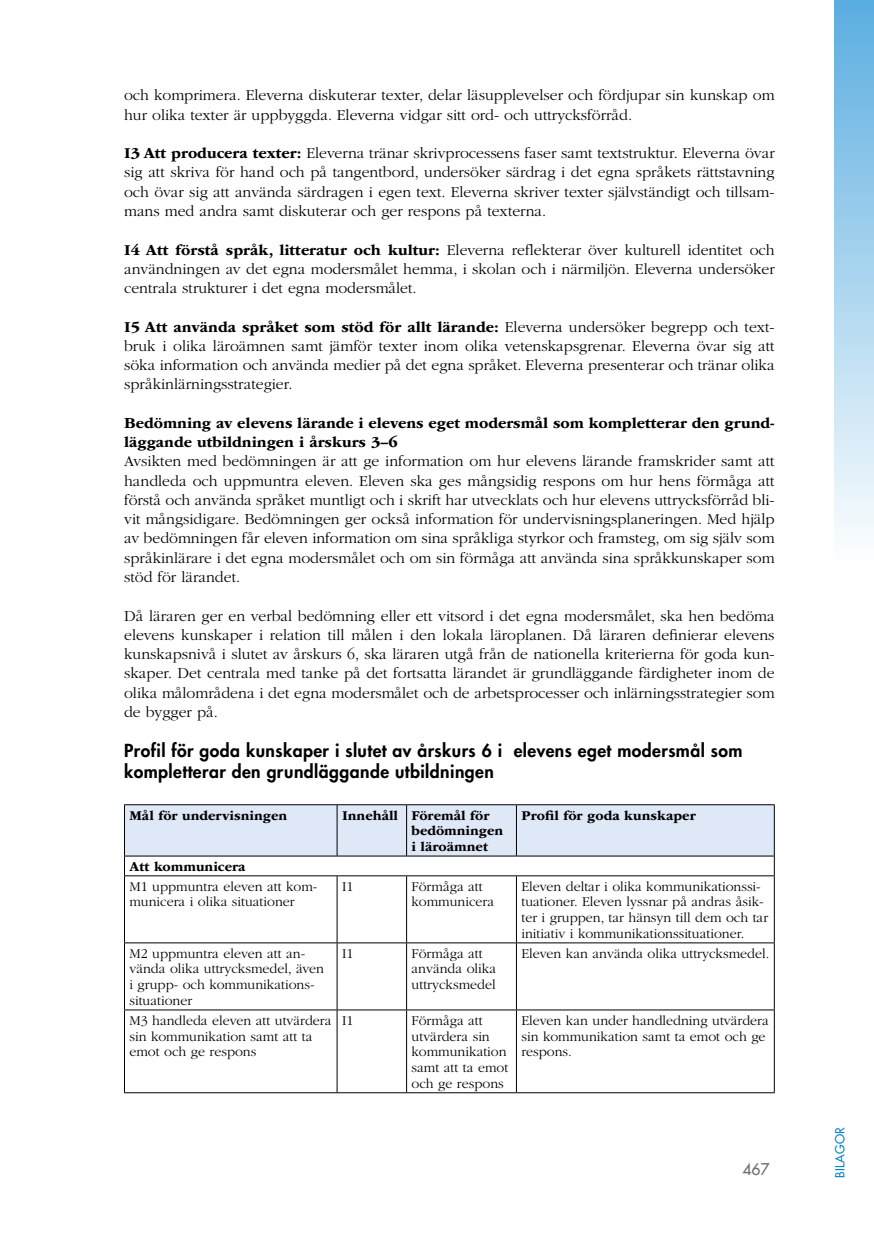
<style>
.page{position:relative;width:874px;height:1241px;background:#fff}
.page>*{position:absolute;margin:0;border:0;box-sizing:border-box;transform-origin:0 0}
.Kuvateksti{font:800 17.5px/21px "Futura Std";letter-spacing:.025em;color:#000}
.Leipis__ruotsi{font:300 15.75px/19.2px "ITC Garamond Std";color:#000;text-align:justify}
.Leipis_bold_ruotsi{font:700 15.75px/19.2px "ITC Garamond Std";color:#000}
.t1{font:500 15.75px "Futura Std";color:#706f6f}
.taulukko__ruotsi{font:300 14px/15.8px "ITC Garamond Std";color:#000}
.taulukkopl_ruotsi{font:700 14px/15.8px "ITC Garamond Std";color:#000}
.t2{font:500 12.25px "Futura Std";letter-spacing:.025em;color:#0086c9}
.s1{font-weight:700}
</style>
<div class="page">
<div style="left:833px;top:0;width:40px;height:572px;background:linear-gradient(to bottom,#5aade0,#fff)"></div>
<svg style="left:124px;top:804px;width:650px;height:71px"></svg>
<hr style="left:124px;top:875px;width:213px;height:1px;background:#000">
<hr style="left:124px;top:876px;width:1px;height:66px;background:#000">
<hr style="left:337px;top:875px;width:69px;height:1px;background:#000">
<hr style="left:336px;top:876px;width:1px;height:66px;background:#000">
<hr style="left:406px;top:875px;width:110px;height:1px;background:#000">
<hr style="left:406px;top:876px;width:1px;height:66px;background:#000">
<hr style="left:516px;top:875px;width:258px;height:1px;background:#000">
<hr style="left:516px;top:876px;width:1px;height:66px;background:#000">
<hr style="left:773px;top:876px;width:1px;height:66px;background:#000">
<hr style="left:124px;top:942px;width:213px;height:1px;background:#000">
<hr style="left:124px;top:943px;width:1px;height:66px;background:#000">
<hr style="left:337px;top:942px;width:69px;height:1px;background:#000">
<hr style="left:336px;top:943px;width:1px;height:66px;background:#000">
<hr style="left:406px;top:942px;width:110px;height:1px;background:#000">
<hr style="left:406px;top:943px;width:1px;height:66px;background:#000">
<hr style="left:516px;top:942px;width:258px;height:1px;background:#000">
<hr style="left:516px;top:943px;width:1px;height:66px;background:#000">
<hr style="left:773px;top:943px;width:1px;height:66px;background:#000">
<hr style="left:124px;top:1009px;width:213px;height:1px;background:#000">
<hr style="left:124px;top:1010px;width:1px;height:82px;background:#000">
<hr style="left:337px;top:1009px;width:69px;height:1px;background:#000">
<hr style="left:336px;top:1010px;width:1px;height:82px;background:#000">
<hr style="left:406px;top:1009px;width:110px;height:1px;background:#000">
<hr style="left:406px;top:1010px;width:1px;height:82px;background:#000">
<hr style="left:516px;top:1009px;width:258px;height:1px;background:#000">
<hr style="left:516px;top:1010px;width:1px;height:82px;background:#000">
<hr style="left:773px;top:1010px;width:1px;height:82px;background:#000">
<hr style="left:124px;top:1092px;width:213px;height:1px;background:#000">
<hr style="left:337px;top:1092px;width:69px;height:1px;background:#000">
<hr style="left:406px;top:1092px;width:110px;height:1px;background:#000">
<hr style="left:516px;top:1092px;width:258px;height:1px;background:#000">
<p class="Leipis__ruotsi" style="left:124px;top:86px;width:651px">och komprimera. Eleverna diskuterar texter, delar läsupplevelser och fördjupar sin kunskap om hur olika texter är uppbyggda. Eleverna vidgar sitt ord- och uttrycksförråd.</p>
<p class="Leipis__ruotsi" style="left:124px;top:144px;width:651px"><span class="s1">I3 Att producera texter:</span> Eleverna tränar skrivprocessens faser samt textstruktur. Eleverna övar sig att skriva för hand och på tangentbord, undersöker särdrag i det egna språkets rättstavning och övar sig att använda särdragen i egen text. Eleverna skriver texter självständigt och tillsam&shy;mans med andra samt diskuterar och ger respons på texterna.</p>
<p class="Leipis__ruotsi" style="left:124px;top:240px;width:651px"><span class="s1">I4 Att förstå språk, litteratur och kultur:</span> Eleverna reflekterar över kulturell identitet och användningen av det egna modersmålet hemma, i skolan och i närmiljön. Eleverna undersöker centrala strukturer i det egna modersmålet.</p>
<p class="Leipis__ruotsi" style="left:124px;top:317px;width:651px"><span class="s1">I5 Att använda språket som stöd för allt lärande:</span> Eleverna undersöker begrepp och text&shy;bruk i olika läroämnen samt jämför texter inom olika vetenskapsgrenar. Eleverna övar sig att söka information och använda medier på det egna språket. Eleverna presenterar och tränar olika språkinlärningsstrategier.</p>
<p class="Leipis_bold_ruotsi" style="left:124px;top:413px;width:651px">Bedömning av elevens lärande i elevens eget modersmål som kompletterar den grund&shy;läggande utbildningen i årskurs 3–6</p>
<p class="Leipis__ruotsi" style="left:124px;top:452px;width:651px">Avsikten med bedömningen är att ge information om hur elevens lärande framskrider samt att handleda och uppmuntra eleven. Eleven ska ges mångsidig respons om hur hens förmåga att förstå och använda språket muntligt och i skrift har utvecklats och hur elevens uttrycksförråd bli&shy;vit mångsidigare. Bedömningen ger också information för undervisningsplaneringen. Med hjälp av bedömningen får eleven information om sina språkliga styrkor och framsteg, om sig själv som språkinlärare i det egna modersmålet och om sin förmåga att använda sina språkkunskaper som stöd för lärandet.</p>
<p class="Leipis__ruotsi" style="left:124px;top:606px;width:651px">Då läraren ger en verbal bedömning eller ett vitsord i det egna modersmålet, ska hen bedöma elevens kunskaper i relation till målen i den lokala läroplanen. Då läraren definierar elevens kunskapsnivå i slutet av årskurs 6, ska läraren utgå från de nationella kriterierna för goda kun&shy;skaper. Det centrala med tanke på det fortsatta lärandet är grundläggande färdigheter inom de olika målområdena i det egna modersmålet och de arbetsprocesser och inlärningsstrategier som de bygger på.</p>
<p class="Kuvateksti" style="left:124px;top:740px;width:619px">Profil för goda kunskaper i slutet av årskurs 6 i elevens eget modersmål som kompletterar den grundläggande utbildningen</p>
<p class="taulukkopl_ruotsi" style="left:129px;top:807px;width:159px">Mål för undervisningen</p>
<p class="taulukkopl_ruotsi" style="left:342px;top:807px;width:57px">Innehåll</p>
<p class="taulukkopl_ruotsi" style="left:411px;top:807px;width:93px">Föremål för bedömningen i läroämnet</p>
<p class="taulukkopl_ruotsi" style="left:521px;top:807px;width:176px">Profil för goda kunskaper</p>
<p class="taulukkopl_ruotsi" style="left:129px;top:858px;width:118px">Att kommunicera</p>
<p class="taulukko__ruotsi" style="left:129px;top:878px;width:189px">M1 uppmuntra eleven att kom&shy;municera i olika situationer</p>
<p class="taulukko__ruotsi" style="left:342px;top:878px;width:13px">I1</p>
<p class="taulukko__ruotsi" style="left:411px;top:878px;width:84px">Förmåga att kommunicera</p>
<p class="taulukko__ruotsi" style="left:521px;top:878px;width:248px">Eleven deltar i olika kommunikationssi&shy;tuationer. Eleven lyssnar på andras åsik&shy;ter i gruppen, tar hänsyn till dem och tar initiativ i kommunikationssituationer.</p>
<p class="taulukko__ruotsi" style="left:129px;top:945px;width:196px">M2 uppmuntra eleven att an&shy;vända olika uttrycksmedel, även i grupp- och kommunikations&shy;situationer</p>
<p class="taulukko__ruotsi" style="left:342px;top:945px;width:13px">I1</p>
<p class="taulukko__ruotsi" style="left:411px;top:945px;width:86px">Förmåga att använda olika uttrycksmedel</p>
<p class="taulukko__ruotsi" style="left:521px;top:945px;width:249px">Eleven kan använda olika uttrycksmedel.</p>
<p class="taulukko__ruotsi" style="left:129px;top:1012px;width:203px">M3 handleda eleven att utvärdera sin kommunikation samt att ta emot och ge respons</p>
<p class="taulukko__ruotsi" style="left:342px;top:1012px;width:13px">I1</p>
<p class="taulukko__ruotsi" style="left:411px;top:1012px;width:98px">Förmåga att utvärdera sin kommunikation samt att ta emot och ge respons</p>
<p class="taulukko__ruotsi" style="left:521px;top:1012px;width:249px">Eleven kan under handledning utvärdera sin kommunikation samt ta emot och ge respons.</p>
<p class="t1" style="left:742px;top:1159px;width:29px">467</p>
<p class="t2" style="left:831px;top:1177px;width:52px;rotate:-90deg">BILAGOR</p>
</div>
